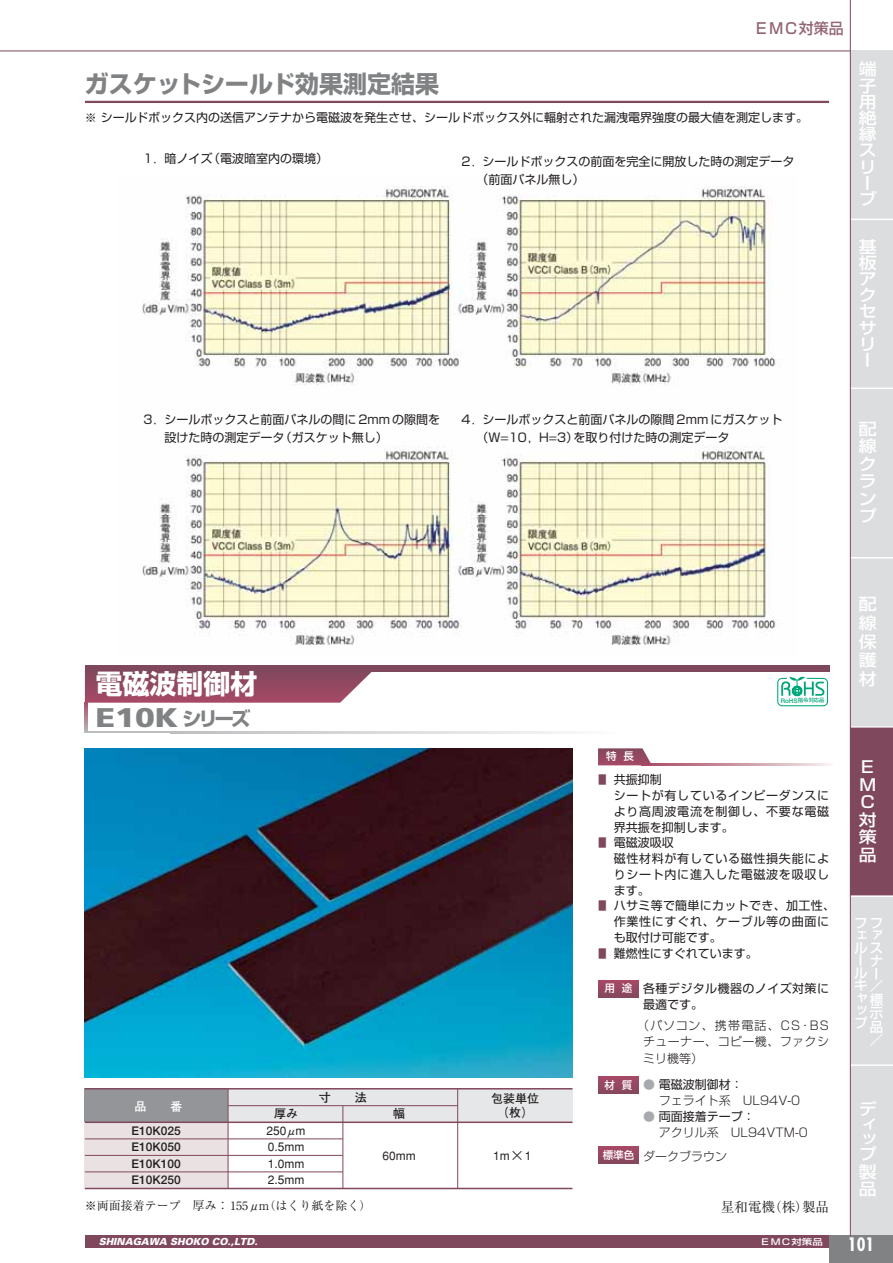
<style>
.page{position:relative;width:893px;height:1263px;background:#fff}
.page>*{position:absolute;margin:0;border:0;box-sizing:border-box;transform-origin:0 0}
.t1{font:900 27px "Frutiger";color:#808284;scale:1.2 1}
.t2{font:700 27px "Shin Go";color:#fff}
.t3{font:700 24px "Shin Go";color:#808284}
.t4{font:700 condensed 18px "Futura";color:#fff}
.t5{font:500 16.2px/16.2px "Shin Go";color:#fff;text-align:justify;scale:1.11 1}
.t6{font:500 15px "Shin Go";color:#926472}
.t7{font:500 13.5px/12.6px "Shin Go";letter-spacing:.165em;color:#fff;text-align:justify}
.t8{font:13.5px "Ryumin";color:#231f20}
.t9{font:12px/18px "Shin Go";color:#231f20}
.t10{font:12px/15.8px "Shin Go";letter-spacing:.06em;color:#231f20}
.t11{font:300 12px/16.5px "Shin Go";color:#231f20}
.t12{font:12px/15.8px "Shin Go";letter-spacing:.025em;color:#231f20}
.t13{font:700 12px/14.2px "Futo Go B101";color:#231f20;text-align:center}
.t14{font:500 12px "Gothic BBB";color:#231f20}
.t15{font:12px "Ryumin";color:#231f20}
.t16{font:12px/16.5px "Shin Go";letter-spacing:.035em;color:#231f20}
.t17{font:700 12px "Futo Go B101";color:#fff}
.t18{font:500 10.5px "Shin Go";color:#fff}
.t19{font:italic 900 9.75px "Univers";color:#fff}
.t20{font:500 8.4px "Shin Go";color:#fff;scale:1.25 1}
.t21{font:500 5.25px "Shin Go";letter-spacing:.01em;color:#00a679}
.s1{font-family:"Shin Go";font-weight:700;font-size:19.5px}
.s2{font-family:"Futo Go B101";font-weight:700;font-size:6.3px}
.s3{color:#80485d}
.s4{font-weight:400;color:#a7a9ac}
.s5{font-weight:400}
</style>
<div class="page">
<div style="left:850px;top:896px;width:43px;height:169px;background:#dcddde"></div>
<div style="left:850px;top:50px;width:43px;height:169px;background:#dcddde"></div>
<div style="left:850px;top:219px;width:43px;height:169px;background:#dcddde"></div>
<div style="left:850px;top:388px;width:43px;height:170px;background:#dcddde"></div>
<div style="left:850px;top:558px;width:43px;height:169px;background:#dcddde"></div>
<div style="left:850px;top:727px;width:43px;height:169px;background:#80485d"></div>
<div style="left:850px;top:1065px;width:43px;height:170px;background:#dcddde"></div>
<hr style="left:850px;top:387px;width:43px;height:2px;background:#fff">
<hr style="left:850px;top:219px;width:43px;height:1px;background:#fff">
<hr style="left:850px;top:557px;width:43px;height:1px;background:#fff">
<hr style="left:850px;top:726px;width:43px;height:1px;background:#fff">
<hr style="left:850px;top:895px;width:43px;height:2px;background:#fff">
<hr style="left:850px;top:1064px;width:43px;height:2px;background:#fff">
<hr style="left:0;top:51px;width:850px;height:1px;background:#80485d">
<div style="left:85px;top:1235px;width:754px;height:13px;background:#80485d"></div>
<div style="left:829px;top:1235px;width:64px;height:28px;background:#808284"></div>
<hr style="left:850px;top:0;width:1px;height:1235px;background:#80485d">
<img style="left:142px;top:186px;width:634px;height:459px">
<hr style="left:85px;top:101px;width:744px;height:2px;background:#80485d">
<div style="left:85px;top:1116px;width:143px;height:72px;background:#e9e1e2"></div>
<img style="left:85px;top:748px;width:487px;height:330px">
<div style="left:184px;top:1089px;width:388px;height:32px;background:#e6e7e8"></div>
<div style="left:85px;top:1089px;width:143px;height:33px;background:#939598"></div>
<hr style="left:228px;top:1105px;width:230px;height:1px;background:#80485d">
<hr style="left:85px;top:1121px;width:487px;height:2px;background:#80485d">
<hr style="left:85px;top:1138px;width:258px;height:1px;background:#80485d">
<hr style="left:85px;top:1155px;width:258px;height:1px;background:#80485d">
<hr style="left:85px;top:1171px;width:258px;height:1px;background:#80485d">
<hr style="left:85px;top:1188px;width:487px;height:1px;background:#80485d">
<hr style="left:457px;top:1089px;width:1px;height:100px;background:#80485d">
<hr style="left:343px;top:1105px;width:1px;height:84px;background:#80485d">
<hr style="left:228px;top:1089px;width:1px;height:100px;background:#80485d">
<hr style="left:85px;top:1088px;width:487px;height:1px;background:#80485d">
<div style="left:85px;top:665px;width:744px;height:6px;background:#80485d"></div>
<hr style="left:85px;top:731px;width:444px;height:2px;background:#bbbdbf">
<svg style="left:85px;top:671px;width:287px;height:32px;background:#9a536b"></svg>
<svg style="left:781px;top:676px;width:43px;height:20px"></svg>
<div style="left:777px;top:678px;width:51px;height:28px;border:1px solid #00a679;border-radius:4px"></div>
<svg style="left:242px;top:731px;width:328px;height:2px"></svg>
<svg style="left:85px;top:702px;width:2px;height:29px"></svg>
<svg style="left:652px;top:763px;width:178px;height:2px"></svg>
<svg style="left:598px;top:748px;width:54px;height:17px"></svg>
<div style="left:598px;top:980px;width:41px;height:17px;background:linear-gradient(to right,#974862,#974862)"></div>
<div style="left:598px;top:1076px;width:41px;height:17px;background:linear-gradient(to right,#974862,#974862)"></div>
<div style="left:598px;top:1146px;width:41px;height:17px;background:linear-gradient(to right,#974862,#974862)"></div>
<p class="t3" style="left:85px;top:75px;width:356px">ガスケットシールド効果測定結果</p>
<p class="t6" style="left:756px;top:23px;width:89px">E ＭＣ対策品</p>
<p class="t9" style="left:85px;top:110px;width:725px">※ シールドボックス内の送信アンテナから電磁波を発生させ、シールドボックス外に輻射された漏洩電界強度の最大値を測定します。</p>
<p class="t9" style="left:143px;top:151px;width:186px">1．暗ノイズ（電波暗室内の環境）</p>
<p class="t9" style="left:477px;top:154px;width:320px;text-indent:-15px">2．シールドボックスの前面を完全に開放した時の測定データ（前面パネル無し）</p>
<p class="t5" style="left:859px;top:63px;width:18px">端子用絶縁スリーブ</p>
<p class="t5" style="left:859px;top:240px;width:18px">基板アクセサリー</p>
<p class="t9" style="left:164px;top:412px;width:277px;text-indent:-21px">3．シールボックスと前面パネルの間に 2mm の隙間を設けた時の測定データ（ガスケット無し）</p>
<p class="t9" style="left:477px;top:412px;width:307px;text-indent:-15px">4．シールボックスと前面パネルの隙間 2mm にガスケット（W=10，H=3）を取り付けた時の測定データ</p>
<p class="t5" style="left:859px;top:422px;width:18px;line-height:17.4px">配線クランプ</p>
<p class="t2" style="left:95px;top:674px;width:163px">電磁波制御材</p>
<p class="t1" style="left:95px;top:707px;width:131px">E10K <span class="s1">シリーズ</span></p>
<p class="t17" style="left:134px;top:1101px;width:49px">品　　番</p>
<p class="t13" style="left:319px;top:1091px;width:49px">寸　　法</p>
<p class="t13" style="left:274px;top:1108px;width:25px">厚み</p>
<p class="t13" style="left:393px;top:1108px;width:13px">幅</p>
<p class="t13" style="left:491px;top:1092px;width:49px">包装単位（枚）</p>
<p class="t13" style="left:132px;top:1124px;width:51px">E10K025</p>
<p class="t14" style="left:267px;top:1125px;width:40px">250μm</p>
<p class="t13" style="left:132px;top:1141px;width:51px">E10K050</p>
<p class="t14" style="left:268px;top:1142px;width:38px">0.5mm</p>
<p class="t13" style="left:132px;top:1157px;width:51px">E10K100</p>
<p class="t14" style="left:268px;top:1158px;width:38px">1.0mm</p>
<p class="t13" style="left:132px;top:1174px;width:51px">E10K250</p>
<p class="t14" style="left:268px;top:1175px;width:38px">2.5mm</p>
<p class="t14" style="left:382px;top:1151px;width:35px">60mm</p>
<p class="t14" style="left:493px;top:1151px;width:40px">1m×1</p>
<p class="t18" style="left:606px;top:752px;width:29px">特 長</p>
<p class="t21" style="left:781px;top:698px;width:45px"><span class="s2">RoHS</span>指令対応品</p>
<p class="t10" style="left:614px;top:773px;width:217px;text-indent:-16px"><span class="s3">■</span> 共振抑制<br>シートが有しているインピーダンスにより高周波電流を制御し、不要な電磁界共振を抑制します。</p>
<p class="t10" style="left:614px;top:836px;width:217px;text-indent:-16px"><span class="s3">■</span> 電磁波吸収<br>磁性材料が有している磁性損失能によりシート内に進入した電磁波を吸収します｡</p>
<p class="t12" style="left:614px;top:899px;width:223px;text-indent:-16px"><span class="s3">■</span> ハサミ等で簡単にカットでき、加工性、作業性にすぐれ、ケーブル等の曲面にも取付け可能です。</p>
<p class="t9" style="left:598px;top:945px;width:161px"><span class="s3">■</span> 難燃性にすぐれています。</p>
<p class="t16" style="left:643px;top:981px;width:187px">各種デジタル機器のノイズ対策に最適です。</p>
<p class="t11" style="left:643px;top:1019px;width:187px;text-align:justify;text-indent:-6px">（パソコン、携帯電話、CS・BSチューナー、コピー機、ファクシミリ機等）</p>
<p class="t11" style="left:659px;top:1078px;width:143px;line-height:15.8px;text-indent:-16px"><span class="s4">●</span> <span class="s5">電磁波制御材：<br></span>フェライト系　UL94V-0</p>
<p class="t11" style="left:659px;top:1110px;width:151px;line-height:15.8px;text-indent:-16px"><span class="s4">●</span> <span class="s5">両面接着テープ：<br></span>アクリル系　UL94VTM-0</p>
<p class="t11" style="left:643px;top:1149px;width:85px">ダークブラウン</p>
<p class="t18" style="left:604px;top:984px;width:29px">用 途</p>
<p class="t18" style="left:604px;top:1081px;width:29px">材 質</p>
<p class="t18" style="left:603px;top:1151px;width:33px">標準色</p>
<p class="t15" style="left:85px;top:1201px;width:288px">※両面接着テープ　厚み：155μm（はくり紙を除く）</p>
<p class="t8" style="left:721px;top:1202px;width:109px">星和電機（株）製品</p>
<p class="t5" style="left:859px;top:597px;width:18px;line-height:18.6px">配線保護材</p>
<p class="t5" style="left:859px;top:760px;width:18px;line-height:17.4px;text-align:left">E<br>Ｍ<br>Ｃ対策品</p>
<p class="t7" style="left:854px;top:918px;width:31px">フフェァルスーナルーキ／</p>
<p class="t7" style="left:870px;top:994px;width:15px;line-height:13.5px">標示品／</p>
<p class="t7" style="left:854px;top:993px;width:15px">ャップ</p>
<p class="t5" style="left:859px;top:1103px;width:18px;line-height:15px">ディップ</p>
<p class="t5" style="left:859px;top:1165px;width:18px;line-height:17.4px">製品</p>
<p class="t19" style="left:99px;top:1238px;width:161px">SHINAGAWA SHOKO CO.,LTD.</p>
<p class="t20" style="left:761px;top:1238px;width:51px">E ＭＣ対策品</p>
<p class="t4" style="left:848px;top:1237px;width:28px">101</p>
</div>
